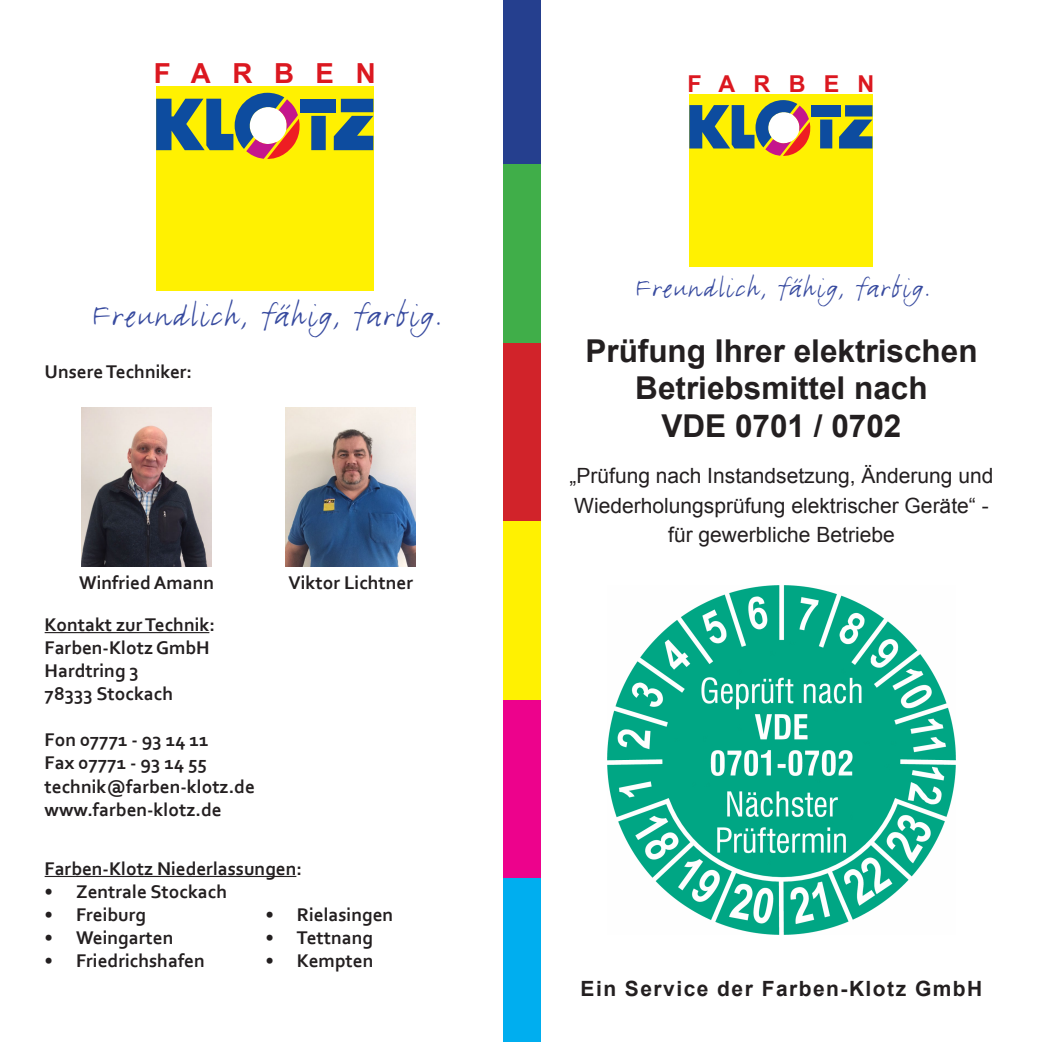
<style>
.page{position:relative;width:1042px;height:1042px;background:#fff}
.page>*{position:absolute;margin:0;border:0;box-sizing:border-box;transform-origin:0 0}
.t1{font:36.05px "Justlefthand";letter-spacing:.065em;color:#374a9f}
.t2{font:700 31.5px/37.8px "Arial";color:#231f20;text-align:center}
.t3{font:30.45px "Justlefthand";letter-spacing:.065em;color:#374a9f}
.t4{font:700 27.65px "Arial";letter-spacing:.78em;color:#db1820}
.t5{font:700 23.28px "Arial";letter-spacing:.78em;color:#db1820}
.t6{font:21px/29.8px "Arial";color:#231f20;text-align:center}
.t7{font:700 21px "Arial";letter-spacing:.07em;color:#231f20}
.t8{font:700 19.25px/23.1px "Corbel";color:#231f20}
</style>
<div class="page">
<hr style="left:45px;top:632px;width:164px;height:1px;background:#231f20">
<div style="left:156px;top:86px;width:217px;height:205px;background:#fff101"></div>
<div style="left:301px;top:99px;width:35px;height:13px;background:#0d4c9f"></div>
<div style="left:311px;top:116px;width:15px;height:34px;background:#0d4c9f"></div>
<div style="left:341px;top:99px;width:32px;height:13px;background:#0d4c9f"></div>
<svg style="left:334px;top:116px;width:39px;height:34px"></svg>
<svg style="left:156px;top:93px;width:146px;height:66px"></svg>
<hr style="left:45px;top:876px;width:251px;height:1px;background:#231f20">
<div style="left:689px;top:95px;width:183px;height:172px;background:#fff101"></div>
<div style="left:811px;top:105px;width:30px;height:11px;background:#0d4c9f"></div>
<div style="left:820px;top:120px;width:12px;height:28px;background:#0d4c9f"></div>
<div style="left:845px;top:105px;width:27px;height:11px;background:#0d4c9f"></div>
<svg style="left:839px;top:120px;width:33px;height:28px"></svg>
<svg style="left:689px;top:100px;width:124px;height:56px"></svg>
<div style="left:503px;top:878px;width:38px;height:164px;background:#00aeef"></div>
<div style="left:503px;top:342px;width:38px;height:179px;background:#d1232a"></div>
<div style="left:503px;top:699px;width:38px;height:179px;background:#ed028c"></div>
<div style="left:503px;top:164px;width:38px;height:178px;background:#40ae49"></div>
<div style="left:503px;top:521px;width:38px;height:178px;background:#fff101"></div>
<div style="left:503px;top:0;width:38px;height:164px;background:#253f8e"></div>
<img style="left:607px;top:586px;width:349px;height:348px">
<img style="left:286px;top:408px;width:130px;height:158px">
<img style="left:82px;top:408px;width:130px;height:158px">
<h3 class="t4" style="left:154px;top:55px;width:223px">FARBEN</h3>
<h1 class="t1" style="left:92px;top:296px;width:351px">Freundlich, fähig, farbig.</h1>
<p class="t8" style="left:45px;top:359px;width:149px">Unsere Techniker:</p>
<p class="t8" style="left:79px;top:570px;width:136px">Winfried Amann</p>
<p class="t8" style="left:45px;top:612px;width:172px">Kontakt zur Technik:<br>Farben-Klotz GmbH<br>Hardtring 3<br>78333 Stockach</p>
<p class="t8" style="left:45px;top:728px;width:212px">Fon 07771 - 93 14 11<br>Fax 07771 - 93 14 55 technik@farben-klotz.de www.farben-klotz.de</p>
<p class="t8" style="left:288px;top:570px;width:126px">Viktor Lichtner</p>
<p class="t8" style="left:45px;top:856px;width:259px">Farben-Klotz Niederlassungen:</p>
<p class="t8" style="left:45px;top:879px;width:184px">• Zentrale Stockach</p>
<p class="t8" style="left:45px;top:902px;width:103px">• Freiburg</p>
<p class="t8" style="left:45px;top:925px;width:130px">• Weingarten</p>
<p class="t8" style="left:45px;top:949px;width:162px">• Friedrichshafen</p>
<p class="t8" style="left:265px;top:902px;width:129px">• Rielasingen</p>
<p class="t8" style="left:265px;top:925px;width:109px">• Tettnang</p>
<p class="t8" style="left:265px;top:949px;width:109px">• Kempten</p>
<p class="t5" style="left:687px;top:68px;width:188px">FARBEN</p>
<h3 class="t3" style="left:635px;top:271px;width:296px">Freundlich, fähig, farbig.</h3>
<h2 class="t2" style="left:585px;top:332px;width:394px">Prüfung Ihrer elektrischen<br>Betriebsmittel nach<br>VDE 0701 / 0702</h2>
<p class="t6" style="left:569px;top:461px;width:425px">„Prüfung nach Instandsetzung, Änderung und<br>Wiederholungsprüfung elektrischer Geräte“ - für gewerbliche Betriebe</p>
<p class="t7" style="left:580px;top:974px;width:403px">Ein Service der Farben-Klotz GmbH</p>
</div>
